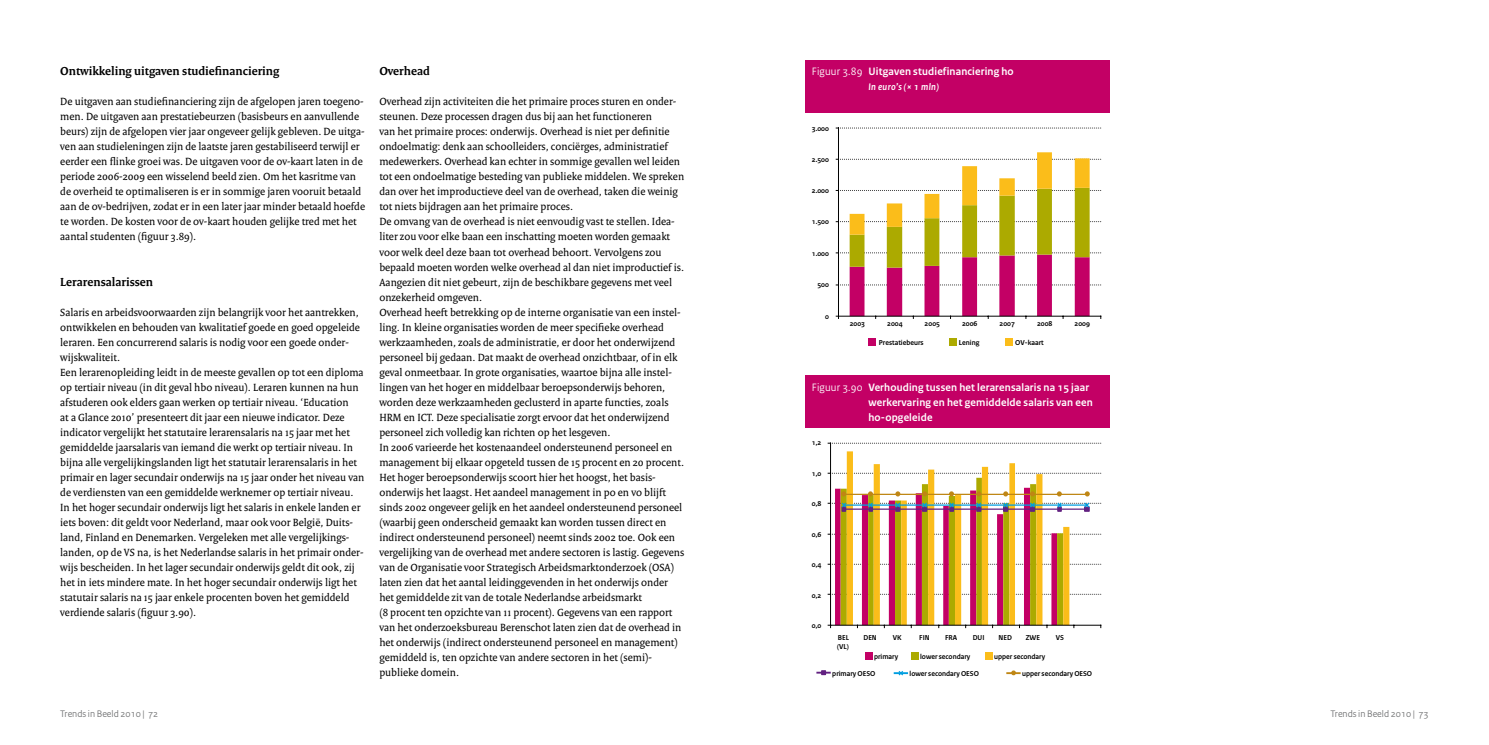
<style>
.page{position:relative;width:1489px;height:745px;background:#fff}
.page>*{position:absolute;margin:0;border:0;box-sizing:border-box;transform-origin:0 0}
.t1{font:700 12.5px "Rijksoverheid Serif";color:#000}
.t2{font:11.25px/15px "Rijksoverheid Serif";color:#000}
.t3{font:700 11.25px/15px "Rijksoverheid Sans";letter-spacing:.015em;color:#fff}
.t4{font:10px "Rijksoverheid Sans";color:#707172}
.t5{font:italic 700 10px "Rijksoverheid Sans";letter-spacing:.03em;color:#fff}
.t6{font:700 7.5px/9px "Rijksoverheid Sans";color:#000}
.s1{font-weight:400}
</style>
<div class="page">
<div style="left:804px;top:60px;width:305px;height:53px;background:#c30065"></div>
<div style="left:804px;top:375px;width:305px;height:53px;background:#c30065"></div>
<hr style="left:838px;top:128px;width:1px;height:188px;background:#000">
<svg style="left:836px;top:128px;width:264px;height:1px"></svg>
<svg style="left:836px;top:152px;width:265px;height:166px"></svg>
<div style="left:868px;top:338px;width:8px;height:7px;background:#c30065"></div>
<div style="left:948px;top:338px;width:8px;height:7px;background:#acaa00"></div>
<div style="left:1005px;top:338px;width:7px;height:7px;background:#fbbd1a"></div>
<hr style="left:830px;top:443px;width:1px;height:181px;background:#000">
<svg style="left:828px;top:442px;width:271px;height:1px"></svg>
<svg style="left:828px;top:451px;width:273px;height:176px"></svg>
<div style="left:865px;top:651px;width:7px;height:7px;background:#c30065"></div>
<div style="left:911px;top:651px;width:7px;height:7px;background:#acaa00"></div>
<div style="left:985px;top:651px;width:7px;height:7px;background:#fbbd1a"></div>
<svg style="left:816px;top:670px;width:14px;height:4px"></svg>
<svg style="left:893px;top:671px;width:15px;height:5px"></svg>
<svg style="left:1006px;top:670px;width:14px;height:4px"></svg>
<p class="t1" style="left:60px;top:64px;width:220px">Ontwikkeling uitgaven studiefinanciering</p>
<p class="t2" style="left:60px;top:94px;width:306px">De uitgaven aan studiefinanciering zijn de afgelopen jaren toegeno&shy;men. De uitgaven aan prestatiebeurzen (basisbeurs en aanvullende beurs) zijn de afgelopen vier jaar ongeveer gelijk gebleven. De uitga&shy;ven aan studieleningen zijn de laatste jaren gestabiliseerd terwijl er eerder een flinke groei was. De uitgaven voor de ov-kaart laten in de periode 2006-2009 een wisselend beeld zien. Om het kasritme van de overheid te optimaliseren is er in sommige jaren vooruit betaald aan de ov-bedrijven, zodat er in een later jaar minder betaald hoefde te worden. De kosten voor de ov-kaart houden gelijke tred met het aantal studenten (figuur 3.89).</p>
<p class="t1" style="left:60px;top:274px;width:94px">Lerarensalarissen</p>
<p class="t2" style="left:60px;top:304px;width:305px">Salaris en arbeidsvoorwaarden zijn belangrijk voor het aantrekken, ontwikkelen en behouden van kwalitatief goede en goed opgeleide leraren. Een concurrerend salaris is nodig voor een goede onder&shy;wijskwaliteit.<br>Een lerarenopleiding leidt in de meeste gevallen op tot een diploma op tertiair niveau (in dit geval hbo niveau). Leraren kunnen na hun afstuderen ook elders gaan werken op tertiair niveau. ‘Education<br>at a Glance 2010’ presenteert dit jaar een nieuwe indicator. Deze indicator vergelijkt het statutaire lerarensalaris na 15 jaar met het gemiddelde jaarsalaris van iemand die werkt op tertiair niveau. In bijna alle vergelijkingslanden ligt het statutair lerarensalaris in het primair en lager secundair onderwijs na 15 jaar onder het niveau van de verdiensten van een gemiddelde werknemer op tertiair niveau.<br>In het hoger secundair onderwijs ligt het salaris in enkele landen er iets boven: dit geldt voor Nederland, maar ook voor België, Duits&shy;land, Finland en Denemarken. Vergeleken met alle vergelijkings&shy;landen, op de VS na, is het Nederlandse salaris in het primair onder&shy;wijs bescheiden. In het lager secundair onderwijs geldt dit ook, zij het in iets mindere mate. In het hoger secundair onderwijs ligt het statutair salaris na 15 jaar enkele procenten boven het gemiddeld verdiende salaris (figuur 3.90).</p>
<p class="t1" style="left:379px;top:64px;width:52px">Overhead</p>
<p class="t2" style="left:379px;top:94px;width:306px">Overhead zijn activiteiten die het primaire proces sturen en onder&shy;steunen. Deze processen dragen dus bij aan het functioneren<br>van het primaire proces: onderwijs. Overhead is niet per definitie ondoelmatig: denk aan schoolleiders, conciërges, administratief medewerkers. Overhead kan echter in sommige gevallen wel leiden tot een ondoelmatige besteding van publieke middelen. We spreken dan over het improductieve deel van de overhead, taken die weinig tot niets bijdragen aan het primaire proces.<br>De omvang van de overhead is niet eenvoudig vast te stellen. Idea&shy;liter zou voor elke baan een inschatting moeten worden gemaakt voor welk deel deze baan tot overhead behoort. Vervolgens zou bepaald moeten worden welke overhead al dan niet improductief is.<br>Aangezien dit niet gebeurt, zijn de beschikbare gegevens met veel onzekerheid omgeven.<br>Overhead heeft betrekking op de interne organisatie van een instel&shy;ling. In kleine organisaties worden de meer specifieke overhead werkzaamheden, zoals de administratie, er door het onderwijzend personeel bij gedaan. Dat maakt de overhead onzichtbaar, of in elk geval onmeetbaar. In grote organisaties, waartoe bijna alle instel&shy;lingen van het hoger en middelbaar beroepsonderwijs behoren, worden deze werkzaamheden geclusterd in aparte functies, zoals HRM en ICT. Deze specialisatie zorgt ervoor dat het onderwijzend personeel zich volledig kan richten op het lesgeven.<br>In 2006 varieerde het kostenaandeel ondersteunend personeel en management bij elkaar opgeteld tussen de 15 procent en 20 procent.<br>Het hoger beroepsonderwijs scoort hier het hoogst, het basis&shy;onderwijs het laagst. Het aandeel management in po en vo blijft sinds 2002 ongeveer gelijk en het aandeel ondersteunend personeel (waarbij geen onderscheid gemaakt kan worden tussen direct en indirect ondersteunend personeel) neemt sinds 2002 toe. Ook een vergelijking van de overhead met andere sectoren is lastig. Gegevens van de Organisatie voor Strategisch Arbeidsmarktonderzoek (OSA) laten zien dat het aantal leidinggevenden in het onderwijs onder het gemiddelde zit van de totale Nederlandse arbeidsmarkt<br>(8 procent ten opzichte van 11 procent). Gegevens van een rapport van het onderzoeksbureau Berenschot laten zien dat de overhead in het onderwijs (indirect ondersteunend personeel en management) gemiddeld is, ten opzichte van andere sectoren in het (semi)- publieke domein.</p>
<p class="t3" style="left:811px;top:64px;width:203px"><span class="s1">Figuur 3.89</span> Uitgaven studiefinanciering ho</p>
<p class="t5" style="left:868px;top:81px;width:72px">In euro’s (× 1 mln)</p>
<p class="t6" style="left:811px;top:124px;width:19px">3.000</p>
<p class="t6" style="left:811px;top:155px;width:19px">2.500</p>
<p class="t6" style="left:811px;top:186px;width:19px">2.000</p>
<p class="t6" style="left:811px;top:217px;width:19px">1.500</p>
<p class="t6" style="left:811px;top:249px;width:19px">1.000</p>
<p class="t6" style="left:817px;top:280px;width:13px">500</p>
<p class="t6" style="left:825px;top:312px;width:5px">0</p>
<p class="t6" style="left:849px;top:319px;width:17px">2003</p>
<p class="t6" style="left:887px;top:319px;width:17px">2004</p>
<p class="t6" style="left:924px;top:319px;width:17px">2005</p>
<p class="t6" style="left:962px;top:319px;width:17px">2006</p>
<p class="t6" style="left:999px;top:319px;width:17px">2007</p>
<p class="t6" style="left:1036px;top:319px;width:17px">2008</p>
<p class="t6" style="left:1074px;top:319px;width:17px">2009</p>
<p class="t6" style="left:878px;top:338px;width:46px">Prestatiebeurs</p>
<p class="t6" style="left:958px;top:338px;width:22px">Lening</p>
<p class="t6" style="left:1015px;top:338px;width:30px">OV-kaart</p>
<p class="t3" style="left:868px;top:379px;width:226px;text-indent:-57px"><span class="s1">Figuur 3.90</span> Verhouding tussen het lerarensalaris na 15 jaar werkervaring en het gemiddelde salaris van een ho-opgeleide</p>
<p class="t6" style="left:811px;top:438px;width:11px">1,2</p>
<p class="t6" style="left:811px;top:468px;width:11px">1,0</p>
<p class="t6" style="left:811px;top:499px;width:11px">0,8</p>
<p class="t6" style="left:811px;top:529px;width:11px">0,6</p>
<p class="t6" style="left:811px;top:560px;width:11px">0,4</p>
<p class="t6" style="left:811px;top:590px;width:11px">0,2</p>
<p class="t6" style="left:811px;top:621px;width:11px">0,0</p>
<p class="t6" style="left:837px;top:632px;width:13px">BEL (VL)</p>
<p class="t6" style="left:863px;top:632px;width:15px">DEN</p>
<p class="t6" style="left:892px;top:632px;width:10px">VK</p>
<p class="t6" style="left:919px;top:632px;width:12px">FIN</p>
<p class="t6" style="left:945px;top:632px;width:14px">FRA</p>
<p class="t6" style="left:972px;top:632px;width:13px">DUI</p>
<p class="t6" style="left:998px;top:632px;width:15px">NED</p>
<p class="t6" style="left:1025px;top:632px;width:16px">ZWE</p>
<p class="t6" style="left:1055px;top:632px;width:10px">VS</p>
<p class="t6" style="left:874px;top:651px;width:26px">primary</p>
<p class="t6" style="left:920px;top:651px;width:52px">lower secondary</p>
<p class="t6" style="left:994px;top:651px;width:52px">upper secondary</p>
<p class="t6" style="left:832px;top:668px;width:45px">primary OESO</p>
<p class="t6" style="left:909px;top:668px;width:71px">lower secondary OESO</p>
<p class="t6" style="left:1022px;top:668px;width:72px">upper secondary OESO</p>
<p class="t4" style="left:60px;top:707px;width:100px">Trends in Beeld 2010 | 72</p>
<p class="t4" style="left:1330px;top:707px;width:100px">Trends in Beeld 2010 | 73</p>
</div>
